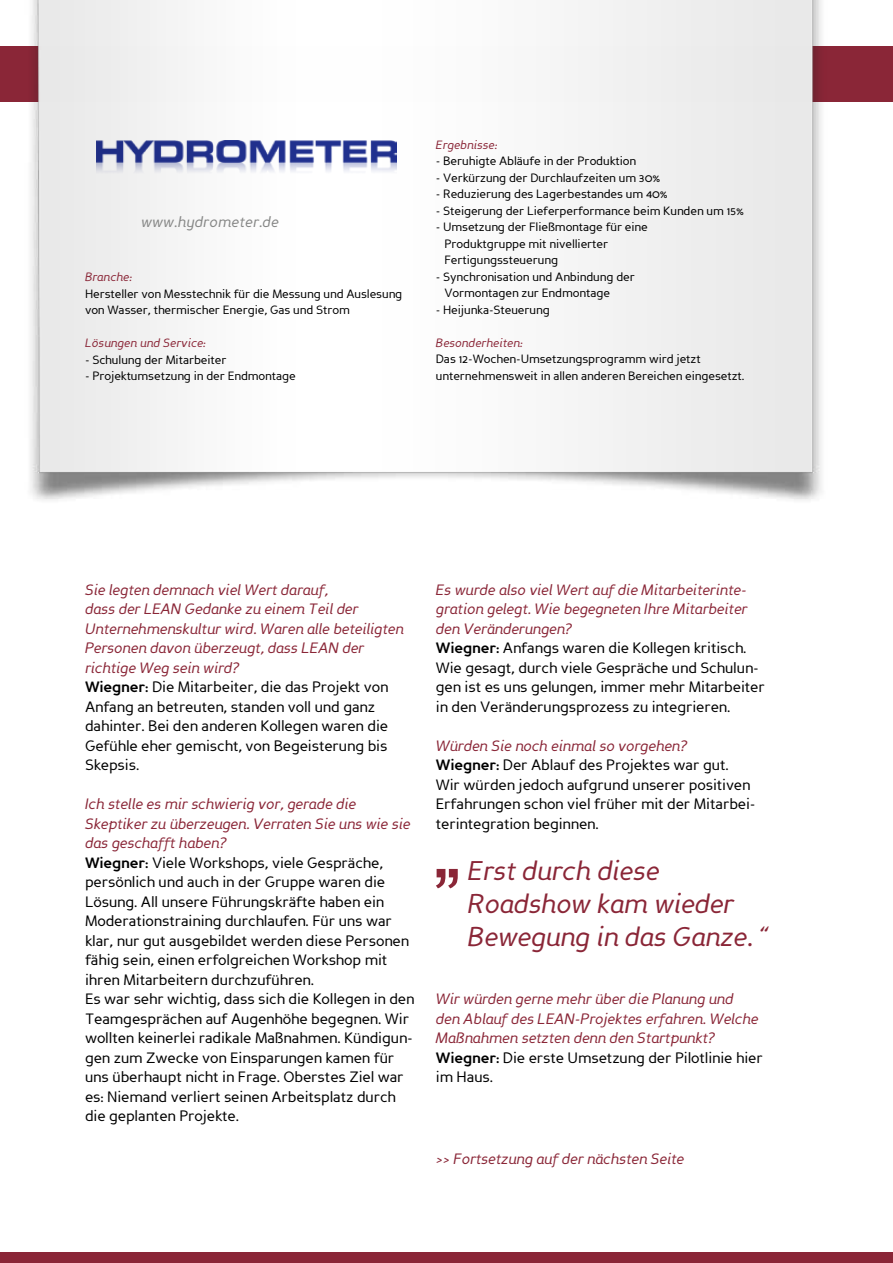
<style>
.page{position:relative;width:893px;height:1263px;background:#fff}
.page>*{position:absolute;margin:0;border:0;box-sizing:border-box;transform-origin:0 0}
.t1{font:italic 27px/33px "Perspective Sans";letter-spacing:-.01em;color:#8a2637}
.t2{font:15px/19.5px "Perspective Sans";letter-spacing:-.01em;color:#000}
.t3{font:italic 15px/19.5px "Perspective Sans";letter-spacing:-.01em;color:#8a2637}
.t4{font:italic 15px "Perspective Sans";color:#868786}
.t5{font:12px/16.5px "Perspective Sans";letter-spacing:-.01em;color:#000}
.t6{font:italic 12px "Perspective Sans";color:#8a2637}
.s1{font-weight:700;font-style:normal;color:#000}
.s2{font-style:normal;color:#000}
.s3{font-style:italic;color:#8a2637}
.s4{font-weight:700}
</style>
<div class="page">
<div style="left:0;top:47px;width:893px;height:55px;background:#8a2637"></div>
<div style="left:0;top:1252px;width:893px;height:11px;background:#8a2637"></div>
<img style="left:0;top:0;width:863px;height:500px">
<img style="left:97px;top:140px;width:299px;height:45px">
<svg style="left:436px;top:869px;width:22px;height:19px"></svg>
<p class="t4" style="left:141px;top:213px;width:139px">www.hydrometer.de</p>
<p class="t6" style="left:85px;top:270px;width:49px">Branche:</p>
<p class="t5" style="left:85px;top:285px;width:319px">Hersteller von Messtechnik für die Messung und Auslesung von Wasser, thermischer Energie, Gas und Strom</p>
<p class="t6" style="left:85px;top:336px;width:122px">Lösungen und Service:</p>
<p class="t5" style="left:85px;top:351px;width:143px">- Schulung der Mitarbeiter</p>
<p class="t5" style="left:85px;top:368px;width:212px">- Projektumsetzung in der Endmontage</p>
<p class="t6" style="left:436px;top:138px;width:63px">Ergebnisse:</p>
<p class="t5" style="left:436px;top:153px;width:202px">- Beruhigte Abläufe in der Produktion</p>
<p class="t5" style="left:436px;top:170px;width:226px">- Verkürzung der Durchlaufzeiten um 30%</p>
<p class="t5" style="left:436px;top:186px;width:233px">- Reduzierung des Lagerbestandes um 40%</p>
<p class="t5" style="left:436px;top:203px;width:310px">- Steigerung der Lieferperformance beim Kunden um 15%</p>
<p class="t5" style="left:444px;top:219px;width:205px;text-indent:-9px">- Umsetzung der Fließmontage für eine<br>Produktgruppe mit nivellierter<br>Fertigungssteuerung</p>
<p class="t5" style="left:444px;top:269px;width:192px;text-indent:-9px">- Synchronisation und Anbindung der<br>Vormontagen zur Endmontage</p>
<p class="t5" style="left:436px;top:302px;width:115px">- Heijunka-Steuerung</p>
<p class="t6" style="left:436px;top:336px;width:88px">Besonderheiten:</p>
<p class="t5" style="left:436px;top:351px;width:310px">Das 12-Wochen-Umsetzungsprogramm wird jetzt unternehmensweit in allen anderen Bereichen eingesetzt.</p>
<p class="t3" style="left:85px;top:580px;width:320px">Sie legten demnach viel Wert darauf,<br>dass der LEAN Gedanke zu einem Teil der Unternehmenskultur wird. Waren alle beteiligten Personen davon überzeugt, dass LEAN der richtige Weg sein wird?<br><span class="s1">Wiegner:</span> <span class="s2">Die Mitarbeiter, die das Projekt von Anfang an betreuten, standen voll und ganz dahinter. Bei den anderen Kollegen waren die Gefühle eher gemischt, von Begeisterung bis Skepsis.</span></p>
<p class="t2" style="left:85px;top:794px;width:331px"><span class="s3">Ich stelle es mir schwierig vor, gerade die Skeptiker zu überzeugen. Verraten Sie uns wie sie das geschafft haben?<br></span><span class="s4">Wiegner:</span> Viele Workshops, viele Gespräche, persönlich und auch in der Gruppe waren die Lösung. All unsere Führungskräfte haben ein Moderationstraining durchlaufen. Für uns war klar, nur gut ausgebildet werden diese Personen fähig sein, einen erfolgreichen Workshop mit ihren Mitarbeitern durchzuführen.<br>Es war sehr wichtig, dass sich die Kollegen in den Teamgesprächen auf Augenhöhe begegnen. Wir wollten keinerlei radikale Maßnahmen. Kündigun&shy;gen zum Zwecke von Einsparungen kamen für uns überhaupt nicht in Frage. Oberstes Ziel war es: Niemand verliert seinen Arbeitsplatz durch die geplanten Projekte.</p>
<p class="t2" style="left:436px;top:580px;width:330px"><span class="s3">Es wurde also viel Wert auf die Mitarbeiterinte&shy;gration gelegt. Wie begegneten Ihre Mitarbeiter den Veränderungen?<br></span><span class="s4">Wiegner:</span> Anfangs waren die Kollegen kritisch.<br>Wie gesagt, durch viele Gespräche und Schulun&shy;gen ist es uns gelungen, immer mehr Mitarbeiter in den Veränderungsprozess zu integrieren.</p>
<p class="t2" style="left:436px;top:736px;width:321px"><span class="s3">Würden Sie noch einmal so vorgehen?<br></span><span class="s4">Wiegner:</span> Der Ablauf des Projektes war gut.<br>Wir würden jedoch aufgrund unserer positiven Erfahrungen schon viel früher mit der Mitarbei&shy;terintegration beginnen.</p>
<h1 class="t1" style="left:468px;top:854px;width:302px">Erst durch diese<br>Roadshow kam wieder<br>Bewegung in das Ganze. “</h1>
<p class="t3" style="left:436px;top:989px;width:328px">Wir würden gerne mehr über die Planung und<br>den Ablauf des LEAN-Projektes erfahren. Welche Maßnahmen setzten denn den Startpunkt?<br><span class="s1">Wiegner:</span> <span class="s2">Die erste Umsetzung der Pilotlinie hier im Haus.</span></p>
<p class="t3" style="left:436px;top:1150px;width:250px">&gt;&gt; Fortsetzung auf der nächsten Seite</p>
</div>
